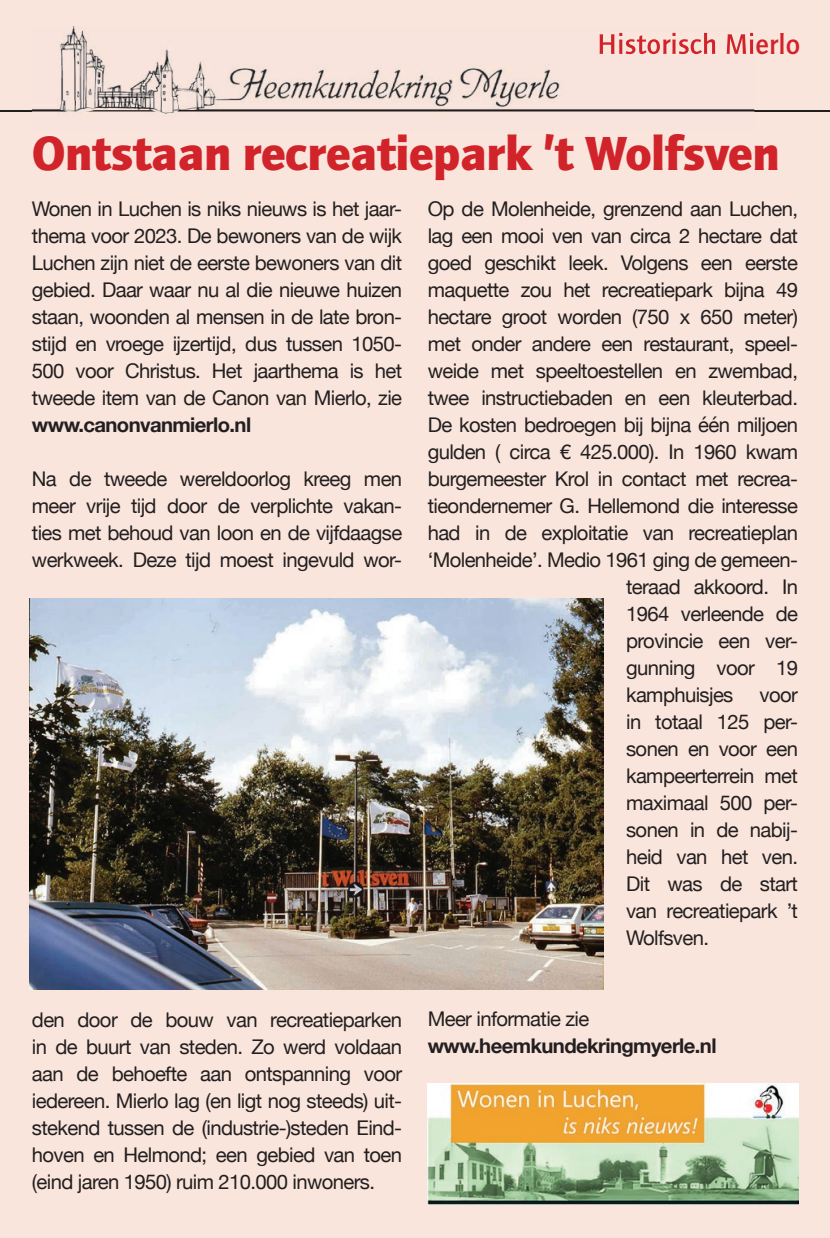
<style>
.page{position:relative;width:830px;height:1238px;background:#fff}
.page>*{position:absolute;margin:0;border:0;box-sizing:border-box;transform-origin:0 0}
.t1{font:900 49.5px "Quay Sans";letter-spacing:-.01em;color:#d1232a}
.t2{font:20.25px/27px "Helvetica Neue";letter-spacing:-.03em;color:#231f20;text-align:justify}
.t3{font:700 20.25px "Helvetica Neue";letter-spacing:-.03em;color:#231f20}
</style>
<div class="page">
<div style="left:0;top:0;width:829px;height:1237px;background:#f9e5dc"></div>
<hr style="left:0;top:110px;width:829px;height:1px;background:#231f20">
<img style="left:32px;top:26px;width:722px;height:86px">
<img style="left:599px;top:33px;width:155px;height:21px">
<img style="left:32px;top:110px;width:722px;height:1px">
<img style="left:59px;top:97px;width:120px;height:18px">
<img style="left:30px;top:598px;width:573px;height:391px">
<img style="left:427px;top:1083px;width:370px;height:121px">
<h1 class="t1" style="left:32px;top:124px;width:748px">Ontstaan recreatiepark ’t Wolfsven</h1>
<p class="t2" style="left:32px;top:196px;width:371px">Wonen in Luchen is niks nieuws is het jaar&shy;thema voor 2023. De bewoners van de wijk Luchen zijn niet de eerste bewoners van dit gebied. Daar waar nu al die nieuwe huizen staan, woonden al mensen in de late bron&shy;stijd en vroege ijzertijd, dus tussen 1050- 500 voor Christus. Het jaarthema is het tweede item van de Canon van Mierlo, zie</p>
<p class="t3" style="left:32px;top:409px;width:221px">www.canonvanmierlo.nl</p>
<p class="t2" style="left:32px;top:466px;width:371px">Na de tweede wereldoorlog kreeg men meer vrije tijd door de verplichte vakan&shy;ties met behoud van loon en de vijfdaagse werkweek. Deze tijd moest ingevuld wor-</p>
<p class="t2" style="left:427px;top:196px;width:371px">Op de Molenheide, grenzend aan Luchen,</p>
<p class="t2" style="left:427px;top:223px;width:371px">lag een mooi ven van circa 2 hectare dat</p>
<p class="t2" style="left:427px;top:250px;width:371px">goed geschikt leek. Volgens een eerste</p>
<p class="t2" style="left:427px;top:277px;width:371px">maquette zou het recreatiepark bijna 49</p>
<p class="t2" style="left:427px;top:304px;width:371px">hectare groot worden (750 x 650 meter)</p>
<p class="t2" style="left:427px;top:331px;width:371px">met onder andere een restaurant, speel-</p>
<p class="t2" style="left:427px;top:358px;width:371px">weide met speeltoestellen en zwembad,</p>
<p class="t2" style="left:427px;top:385px;width:371px">twee instructiebaden en een kleuterbad.</p>
<p class="t2" style="left:427px;top:412px;width:371px">De kosten bedroegen bij bijna één miljoen</p>
<p class="t2" style="left:427px;top:439px;width:371px">gulden ( circa € 425.000). In 1960 kwam</p>
<p class="t2" style="left:427px;top:466px;width:371px">burgemeester Krol in contact met recrea-</p>
<p class="t2" style="left:427px;top:493px;width:371px">tieondernemer G. Hellemond die interesse</p>
<p class="t2" style="left:427px;top:520px;width:371px">had in de exploitatie van recreatieplan</p>
<p class="t2" style="left:427px;top:547px;width:371px">‘Molenheide’. Medio 1961 ging de gemeen-</p>
<p class="t2" style="left:625px;top:574px;width:173px">teraad akkoord. In</p>
<p class="t2" style="left:625px;top:601px;width:173px">1964 verleende de</p>
<p class="t2" style="left:625px;top:628px;width:173px">provincie een ver-</p>
<p class="t2" style="left:625px;top:655px;width:173px">gunning voor 19</p>
<p class="t2" style="left:625px;top:682px;width:109px">kamphuisjes</p>
<p class="t2" style="left:625px;top:682px;width:173px;text-indent:133px">voor in totaal 125 per&shy;sonen en voor een kampeerterrein met maximaal 500 per&shy;sonen in de nabij&shy;heid van het ven.<br>Dit was de start van recreatiepark ’t Wolfsven.</p>
<p class="t2" style="left:32px;top:1006px;width:371px">den door de bouw van recreatieparken in de buurt van steden. Zo werd voldaan aan de behoefte aan ontspanning voor iedereen. Mierlo lag (en ligt nog steeds) uit&shy;stekend tussen de (industrie-)steden Eind&shy;hoven en Helmond; een gebied van toen (eind jaren 1950) ruim 210.000 inwoners.</p>
<p class="t2" style="left:427px;top:1006px;width:163px">Meer informatie zie</p>
<p class="t3" style="left:427px;top:1030px;width:290px">www.heemkundekringmyerle.nl</p>
</div>
